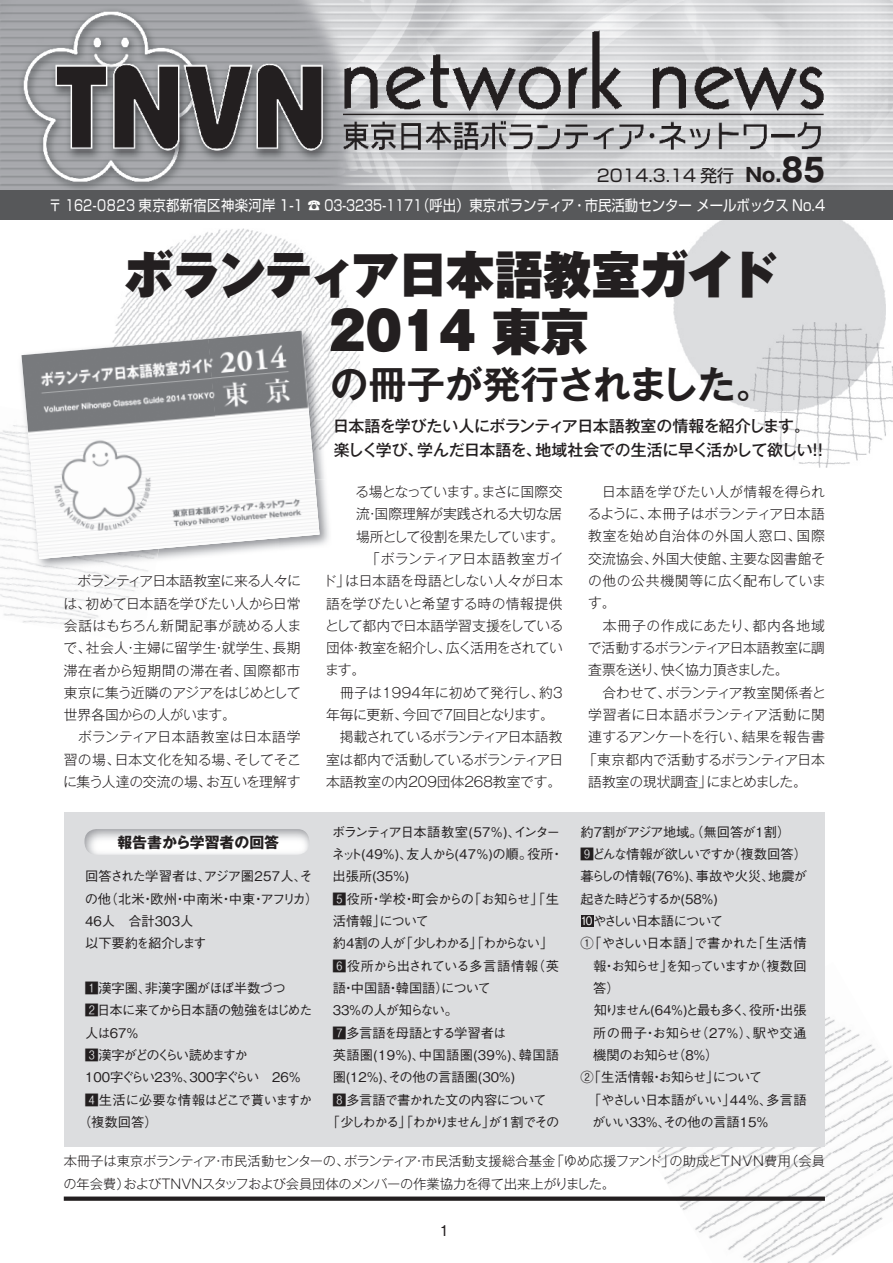
<style>
.page{position:relative;width:893px;height:1263px;background:#fff}
.page>*{position:absolute;margin:0;border:0;box-sizing:border-box;transform-origin:0 0}
.t1{font:900 51px/57.4px "Gothic MB101 Pro";letter-spacing:-.02em;color:#231f20;text-align:center;scale:.95 1}
.t2{font:700 38.25px "Gothic MB101 Pro De";letter-spacing:-.025em;color:#231f20}
.t3{font:16.95px "Shin Go Pro";color:#231f20}
.t4{font:500 15.9px/23.4px "Gothic MB101 Pro";letter-spacing:-.025em;color:#231f20}
.t5{font:14.85px "Shin Go Pro";color:#fff;scale:.9 1}
.t6{font:700 14.85px "Gothic MB101 Pro";color:#231f20}
.t7{font:500 14.85px "Gothic BBB Pro";color:#231f20}
.t8{font:300 13.8px/22.4px "Gothic MB101 Pro";letter-spacing:-.01em;color:#231f20}
.t9{font:300 13.8px "Gothic MB101 Pro";letter-spacing:.02em;color:#231f20}
.t10{font:300 13.8px "Gothic MB101 Pro";letter-spacing:-.04em;color:#231f20}
.t11{font:300 13.8px "Gothic MB101 Pro";letter-spacing:-.06em;color:#231f20}
.t12{font:300 13.8px "Gothic MB101 Pro";letter-spacing:.015em;color:#231f20}
.t13{font:300 13.8px "Gothic MB101 Pro";letter-spacing:-.035em;color:#231f20}
.t14{font:300 13.8px "Gothic MB101 Pro";letter-spacing:-.05em;color:#231f20}
.t15{font:300 13.8px "Gothic MB101 Pro";letter-spacing:.04em;color:#231f20}
.t16{font:300 13.8px "Gothic MB101 Pro";letter-spacing:.035em;color:#231f20}
.t17{font:300 13.8px "Gothic MB101 Pro";letter-spacing:.05em;color:#231f20}
.t18{font:300 13.8px "Gothic MB101 Pro";letter-spacing:-.045em;color:#231f20}
.t19{font:300 13.8px "Gothic MB101 Pro";letter-spacing:-.03em;color:#231f20}
.t20{font:300 13.8px "Gothic MB101 Pro";letter-spacing:-.07em;color:#231f20}
.t21{font:300 13.8px "Gothic MB101 Pro";letter-spacing:-.075em;color:#231f20}
.t22{font:300 13.8px "Gothic MB101 Pro";letter-spacing:.03em;color:#231f20}
.t23{font:500 13.35px "Gothic BBB Pro";letter-spacing:-.05em;color:#231f20}
.t24{font:500 13.35px/22.4px "Gothic BBB Pro";color:#231f20}
.t25{font:300 13.35px/22.4px "Gothic MB101 Pro";letter-spacing:-.02em;color:#231f20}
.t26{font:500 13.35px "Gothic BBB Pro";letter-spacing:-.11em;color:#231f20}
.t27{font:500 13.35px "Gothic BBB Pro";letter-spacing:-.015em;color:#231f20}
.t28{font:500 13.35px "Gothic BBB Pro";letter-spacing:-.03em;color:#231f20}
.t29{font:500 13.35px "Gothic BBB Pro";letter-spacing:-.08em;color:#231f20}
.t30{font:500 13.35px "Gothic BBB Pro";letter-spacing:-.145em;color:#231f20}
.t31{font:500 13.35px "Gothic BBB Pro";letter-spacing:-.01em;color:#231f20}
.t32{font:500 13.35px "Gothic BBB Pro";letter-spacing:.025em;color:#231f20}
.t33{font:500 13.35px "Gothic BBB Pro";letter-spacing:-.135em;color:#231f20}
.t34{font:500 13.35px "Gothic BBB Pro";letter-spacing:-.105em;color:#231f20}
.t35{font:500 13.35px "Gothic BBB Pro";letter-spacing:-.12em;color:#231f20}
.t36{font:500 13.35px "Gothic BBB Pro";letter-spacing:-.025em;color:#231f20}
.t37{font:500 13.35px "Gothic BBB Pro";letter-spacing:-.13em;color:#231f20}
.t38{font:500 13.35px "Gothic BBB Pro";letter-spacing:.01em;color:#231f20}
.t39{font:500 13.35px "Gothic BBB Pro";letter-spacing:-.07em;color:#231f20}
.t40{font:500 13.35px "Gothic BBB Pro";letter-spacing:-.1em;color:#231f20}
.t41{font:500 13.35px "Gothic BBB Pro";letter-spacing:-.075em;color:#231f20}
.t42{font:500 11.7px "Gothic BBB Pro";color:#fff;scale:.9 1}
.s1{font-family:"Gothic MB101 Pro";font-weight:700;font-size:19.2px}
.s2{font-family:"Gothic MB101 Pro";font-weight:700;font-size:31.95px}
</style>
<div class="page">
<img style="left:657px;top:962px;width:236px;height:301px">
<div style="left:64px;top:812px;width:760px;height:335px;background:#dcdddf"></div>
<img style="left:85px;top:829px;width:224px;height:26px">
<img style="left:754px;top:361px;width:139px;height:107px">
<img style="left:0;top:425px;width:148px;height:201px">
<img style="left:673px;top:220px;width:213px;height:189px">
<img style="left:751px;top:322px;width:135px;height:89px">
<img style="left:115px;top:228px;width:245px;height:209px">
<img style="left:313px;top:308px;width:47px;height:47px">
<img style="left:0;top:0;width:893px;height:191px">
<div style="left:0;top:191px;width:893px;height:29px;background:#57585a"></div>
<div style="left:64px;top:1196px;width:761px;height:5px;background:#231f20"></div>
<div style="left:581px;top:915px;width:12px;height:11px;background:#231f20"></div>
<img style="left:319px;top:480px;width:10px;height:65px">
<img style="left:17px;top:425px;width:141px;height:146px">
<img style="left:115px;top:326px;width:216px;height:154px">
<img style="left:313px;top:326px;width:18px;height:29px">
<svg style="left:114px;top:331px;width:205px;height:222px"></svg>
<img style="left:21px;top:339px;width:205px;height:220px">
<img style="left:208px;top:331px;width:111px;height:212px">
<p class="t3" style="left:597px;top:161px;width:230px">2014.3.14 発行 <span class="s1">No.</span><span class="s2">85</span></p>
<p class="t5" style="left:48px;top:193px;width:864px">〒 162-0823 東京都新宿区神楽河岸 1-1 ☎ 03-3235-1171（呼出）東京ボランティア・市民活動センター メールボックス No.4</p>
<h1 class="t1" style="left:125px;top:239px;width:689px">ボランティア日本語教室ガイド<br>2014 東京</h1>
<h2 class="t2" style="left:330px;top:353px;width:445px">の冊子が発行されました。</h2>
<p class="t8" style="left:63px;top:568px;width:240px">　ボランティア日本語教室に来る人々には、初めて日本語を学びたい人から日常会話はもちろん新聞記事が読める人まで、社会人・主婦に留学生・就学生、長期滞在者から短期間の滞在者、国際都市東京に集う近隣のアジアをはじめとして世界各国からの人がいます。<br>　ボランティア日本語教室は日本語学習の場、日本文化を知る場、そしてそこに集う人達の交流の場、お互いを理解す</p>
<p class="t4" style="left:333px;top:412px;width:497px">日本語を学びたい人にボランティア日本語教室の情報を紹介します。楽しく学び、学んだ日本語を、地域社会での生活に早く活かして欲しい！！</p>
<p class="t18" style="left:356px;top:480px;width:209px">る場となっています。まさに国際交</p>
<p class="t19" style="left:356px;top:502px;width:208px">流・国際理解が実践される大切な居</p>
<p class="t20" style="left:356px;top:525px;width:210px">場所として役割を果たしています。</p>
<p class="t22" style="left:356px;top:547px;width:209px">　「ボランティア日本語教室ガイ</p>
<p class="t8" style="left:323px;top:568px;width:242px">ド」は日本語を母語としない人々が日本</p>
<p class="t9" style="left:326px;top:592px;width:238px">語を学びたいと希望する時の情報提供</p>
<p class="t8" style="left:325px;top:612px;width:240px">として都内で日本語学習支援をしている</p>
<p class="t11" style="left:326px;top:636px;width:238px">団体・教室を紹介し、広く活用をされてい</p>
<p class="t8" style="left:325px;top:657px;width:42px">ます。</p>
<p class="t12" style="left:326px;top:681px;width:238px">　冊子は1994年に初めて発行し、約3</p>
<p class="t13" style="left:326px;top:703px;width:229px">年毎に更新、今回で7回目となります。</p>
<p class="t14" style="left:326px;top:726px;width:238px">　掲載されているボランティア日本語教</p>
<p class="t10" style="left:326px;top:748px;width:239px">室は都内で活動しているボランティア日</p>
<p class="t8" style="left:326px;top:769px;width:237px">本語教室の内209団体268教室です。</p>
<p class="t9" style="left:588px;top:480px;width:238px">　日本語を学びたい人が情報を得られ</p>
<p class="t8" style="left:588px;top:501px;width:239px">るように、本冊子はボランティア日本語</p>
<p class="t15" style="left:588px;top:525px;width:238px">教室を始め自治体の外国人窓口、国際</p>
<p class="t8" style="left:588px;top:545px;width:238px">交流協会、外国大使館、主要な図書館そ</p>
<p class="t16" style="left:588px;top:569px;width:240px">の他の公共機関等に広く配布していま</p>
<p class="t8" style="left:588px;top:590px;width:29px">す。</p>
<p class="t17" style="left:588px;top:614px;width:238px">　本冊子の作成にあたり、都内各地域</p>
<p class="t10" style="left:588px;top:636px;width:239px">で活動するボランティア日本語教室に調</p>
<p class="t21" style="left:588px;top:659px;width:202px">査票を送り、快く協力頂きました。</p>
<p class="t8" style="left:588px;top:679px;width:239px">　合わせて、ボランティア教室関係者と</p>
<p class="t9" style="left:588px;top:703px;width:238px">学習者に日本語ボランティア活動に関</p>
<p class="t8" style="left:588px;top:724px;width:238px">連するアンケートを行い、結果を報告書</p>
<p class="t8" style="left:583px;top:746px;width:243px">「東京都内で活動するボランティア日本</p>
<p class="t8" style="left:588px;top:769px;width:220px">語教室の現状調査」にまとめました。</p>
<p class="t27" style="left:580px;top:821px;width:211px">約7割がアジア地域。（無回答が1割）</p>
<p class="t26" style="left:580px;top:843px;width:228px">₉どんな情報が欲しいですか（複数回答）</p>
<p class="t36" style="left:580px;top:865px;width:228px">暮らしの情報(76％)、事故や火災、地震が</p>
<p class="t30" style="left:580px;top:888px;width:139px">起きた時どうするか(58％)</p>
<p class="t40" style="left:580px;top:910px;width:144px">　やさしい日本語について</p>
<p class="t23" style="left:580px;top:932px;width:228px">①「やさしい日本語」で書かれた「生活情</p>
<p class="t26" style="left:593px;top:955px;width:215px">報・お知らせ」を知っていますか（複数回</p>
<p class="t23" style="left:593px;top:977px;width:28px">答）</p>
<p class="t33" style="left:580px;top:999px;width:228px">　知りません(64％)と最も多く、役所・出張</p>
<p class="t38" style="left:593px;top:1022px;width:215px">所の冊子・お知らせ（27％）、駅や交通</p>
<p class="t23" style="left:593px;top:1044px;width:127px">機関のお知らせ（8％）</p>
<p class="t29" style="left:580px;top:1066px;width:183px">②「生活情報・お知らせ」について</p>
<p class="t23" style="left:580px;top:1089px;width:228px">　「やさしい日本語がいい」44％、多言語</p>
<p class="t28" style="left:592px;top:1111px;width:178px">がいい33％、その他の言語15％</p>
<p class="t25" style="left:64px;top:1148px;width:763px">本冊子は東京ボランティア・市民活動センターの、ボランティア・市民活動支援総合基金「ゆめ応援ファンド」の助成とTNVN費用（会員の年会費）およびTNVNスタッフおよび会員団体のメンバーの作業協力を得て出来上がりました。　</p>
<p class="t34" style="left:332px;top:821px;width:229px">ボランティア日本語教室(57％)、インター</p>
<p class="t31" style="left:332px;top:843px;width:233px">ネット(49％)、友人から(47％)の順。役所・</p>
<p class="t23" style="left:333px;top:865px;width:91px">出張所(35％)　</p>
<p class="t28" style="left:333px;top:888px;width:228px">₅役所・学校・町会からの「お知らせ」「生</p>
<p class="t23" style="left:333px;top:910px;width:98px">活情報」について</p>
<p class="t37" style="left:333px;top:932px;width:222px">約4割の人が「少しわかる」「わからない」</p>
<p class="t23" style="left:333px;top:955px;width:228px">₆役所から出されている多言語情報（英</p>
<p class="t24" style="left:333px;top:975px;width:160px">語・中国語・韓国語）について</p>
<p class="t41" style="left:333px;top:999px;width:127px">33％の人が知らない。</p>
<p class="t23" style="left:333px;top:1022px;width:175px">₇多言語を母語とする学習者は</p>
<p class="t32" style="left:333px;top:1044px;width:228px">英語圏(19％)、中国語圏(39％)、韓国語</p>
<p class="t27" style="left:333px;top:1066px;width:184px">圏(12％)、その他の言語圏(30％)</p>
<p class="t39" style="left:333px;top:1089px;width:215px">₈多言語で書かれた文の内容について</p>
<p class="t35" style="left:327px;top:1111px;width:234px">「少しわかる」「わかりません」が1割でその</p>
<p class="t6" style="left:117px;top:830px;width:163px">報告書から学習者の回答</p>
<p class="t24" style="left:85px;top:863px;width:235px">回答された学習者は、アジア圏257人、その他（北米・欧州・中南米・中東・アフリカ）<br>46人　合計303人<br>以下要約を紹介します</p>
<p class="t24" style="left:85px;top:975px;width:202px">₁漢字圏、非漢字圏がほぼ半数づつ</p>
<p class="t29" style="left:85px;top:999px;width:229px">₂日本に来てから日本語の勉強をはじめた</p>
<p class="t23" style="left:85px;top:1022px;width:56px">人は67％</p>
<p class="t30" style="left:85px;top:1044px;width:164px">₃漢字がどのくらい読めますか</p>
<p class="t24" style="left:85px;top:1064px;width:218px">100字ぐらい23％、300字ぐらい　26％</p>
<p class="t23" style="left:85px;top:1089px;width:229px">₄生活に必要な情報はどこで貰いますか</p>
<p class="t23" style="left:78px;top:1111px;width:81px">（複数回答）</p>
<p class="t42" style="left:581px;top:911px;width:15px">10</p>
<p class="t7" style="left:440px;top:1218px;width:11px">1</p>
</div>
